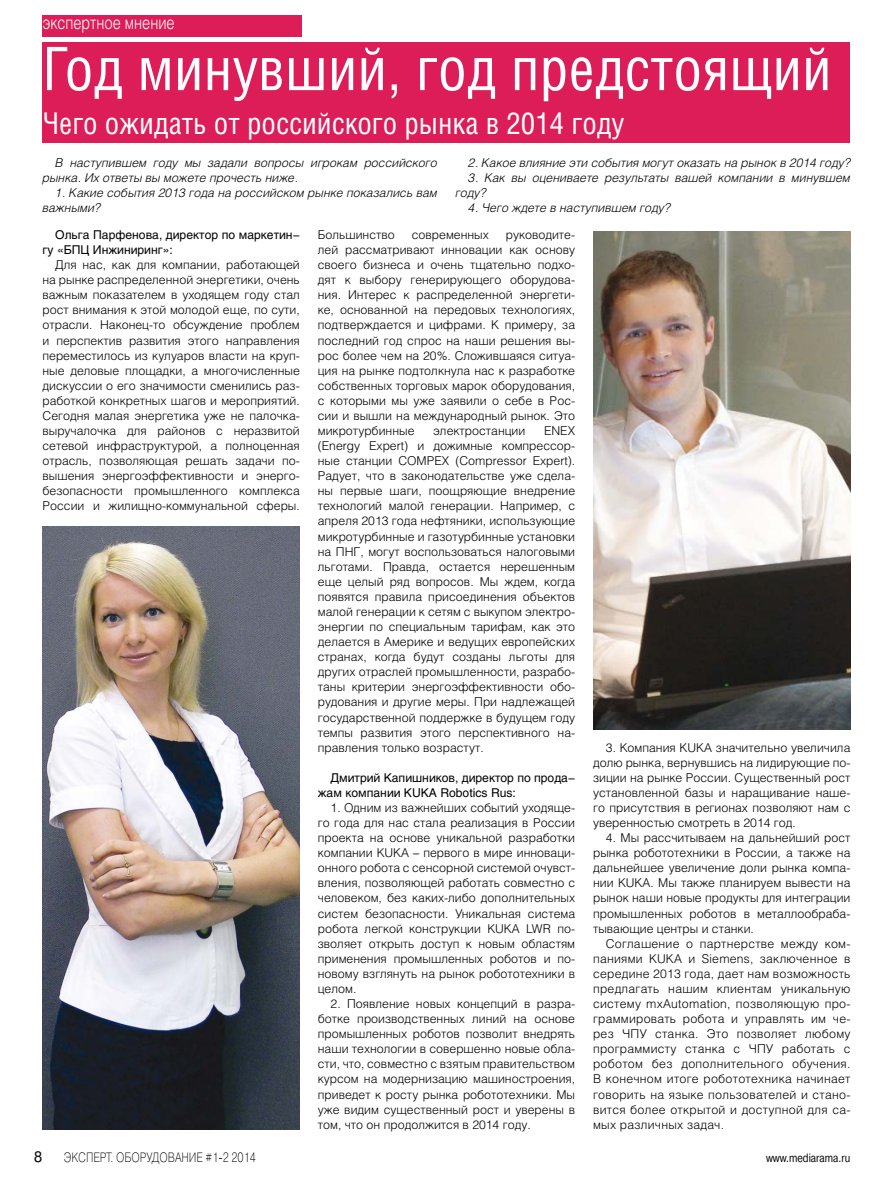
<style>
.page{position:relative;width:893px;height:1191px;background:#fff}
.page>*{position:absolute;margin:0;border:0;box-sizing:border-box;transform-origin:0 0}
.t1{font:60px "Helios Cond";color:#fff}
.t2{font:30px "Helios Cond";color:#fff}
.t3{font:300 18px "Helios";color:#fff;scale:.8 1}
.t4{font:15px "Pragmatica C";color:#000}
.t5{font:13.5px "Pragmatica Light C";color:#000;scale:.8 1}
.t6{font:300 12.15px/15px "Helios";color:#000;text-align:justify}
.t7{font:italic 300 12.15px/15px "Helios";color:#000}
.t8{font:12.15px/15px "Helios";color:#000}
.t9{font:12px "Pragmatica C";color:#000;scale:.8 1}
</style>
<div class="page">
<div style="left:43px;top:15px;width:259px;height:21px;background:#dd1d58"></div>
<div style="left:43px;top:43px;width:807px;height:100px;background:#dd1d58"></div>
<img style="left:43px;top:527px;width:257px;height:602px">
<img style="left:593px;top:232px;width:257px;height:497px">
<h3 class="t3" style="left:43px;top:16px;width:167px">экспертное мнение</h3>
<h1 class="t1" style="left:43px;top:45px;width:791px">Год минувший, год предстоящий</h1>
<h2 class="t2" style="left:43px;top:112px;width:583px">Чего ожидать от российского рынка в 2014 году</h2>
<p class="t7" style="left:43px;top:156px;width:396px;text-indent:13px">В наступившем году мы задали вопросы игрокам российского рынка. Их ответы вы можете прочесть ниже.</p>
<p class="t7" style="left:43px;top:186px;width:396px;text-indent:13px">1. Какие события 2013 года на российском рынке показались вам важными?</p>
<p class="t7" style="left:468px;top:156px;width:384px">2. Какое влияние эти события могут оказать на рынок в 2014 году?</p>
<p class="t7" style="left:455px;top:171px;width:396px;text-indent:13px">3. Как вы оцениваете результаты вашей компании в минувшем году?</p>
<p class="t7" style="left:468px;top:201px;width:204px">4. Чего ждете в наступившем году?</p>
<p class="t8" style="left:43px;top:228px;width:259px;text-indent:13px">Ольга Парфенова, директор по маркетин− гу «БПЦ Инжиниринг»:</p>
<p class="t6" style="left:43px;top:258px;width:259px;text-indent:13px">Для нас, как для компании, работающей на рынке распределенной энергетики, очень важным показателем в уходящем году стал рост внимания к этой молодой еще, по сути, отрасли. Наконец-то обсуждение проблем и перспектив развития этого направления переместилось из кулуаров власти на круп&shy;ные деловые площадки, а многочисленные дискуссии о его значимости сменились раз&shy;работкой конкретных шагов и мероприятий.<br>Сегодня малая энергетика уже не палочка&shy;выручалочка для районов с неразвитой сетевой инфраструктурой, а полноценная отрасль, позволяющая решать задачи по&shy;вышения энергоэффективности и энерго&shy;безопасности промышленного комплекса России и жилищно-коммунальной сферы.</p>
<p class="t6" style="left:318px;top:228px;width:78px">Большинство</p>
<p class="t6" style="left:412px;top:228px;width:79px">современных</p>
<p class="t6" style="left:318px;top:228px;width:259px;text-indent:188px">руководите&shy;лей рассматривают инновации как основу своего бизнеса и очень тщательно подхо&shy;дят к выбору генерирующего оборудова&shy;ния. Интерес к распределенной энергети&shy;ке, основанной на передовых технологиях, подтверждается и цифрами. К примеру, за последний год спрос на наши решения вы&shy;рос более чем на 20%. Сложившаяся ситуа&shy;ция на рынке подтолкнула нас к разработке собственных торговых марок оборудования, с которыми мы уже заявили о себе в Рос&shy;сии и вышли на международный рынок. Это микротурбинные</p>
<p class="t6" style="left:318px;top:424px;width:259px;text-indent:226px">ENEX (Energy Expert) и дожимные компрессор&shy;ные станции COMPEX (Compressor Expert).<br>Радует, что в законодательстве уже сдела&shy;ны первые шаги, поощряющие внедрение технологий малой генерации. Например, с апреля 2013 года нефтяники, использующие микротурбинные и газотурбинные установки на ПНГ, могут воспользоваться налоговыми льготами. Правда, остается нерешенным еще целый ряд вопросов. Мы ждем, когда появятся правила присоединения объектов малой генерации к сетям с выкупом электро&shy;энергии по специальным тарифам, как это делается в Америке и ведущих европейских странах, когда будут созданы льготы для других отраслей промышленности, разрабо&shy;таны критерии энергоэффективности обо&shy;рудования и другие меры. При надлежащей государственной поддержке в будущем году темпы развития этого перспективного на&shy;правления только возрастут.</p>
<p class="t8" style="left:318px;top:771px;width:259px;text-indent:13px">Дмитрий Капишников, директор по прода− жам компании KUKA Robotics Rus:</p>
<p class="t6" style="left:318px;top:801px;width:259px;text-indent:13px">1. Одним из важнейших событий уходяще&shy;го года для нас стала реализация в России проекта на основе уникальной разработки компании KUKA – первого в мире инноваци&shy;онного робота с сенсорной системой очувст&shy;вления, позволяющей работать совместно с человеком, без каких-либо дополнительных систем безопасности. Уникальная система робота легкой конструкции KUKA LWR по&shy;зволяет открыть доступ к новым областям применения промышленных роботов и по&shy;новому взглянуть на рынок робототехники в целом.</p>
<p class="t6" style="left:318px;top:997px;width:259px;text-indent:13px">2. Появление новых концепций в разра&shy;ботке производственных линий на основе промышленных роботов позволит внедрять наши технологии в совершенно новые обла&shy;сти, что, совместно с взятым правительством курсом на модернизацию машиностроения, приведет к росту рынка робототехники. Мы уже видим существенный рост и уверены в том, что он продолжится в 2014 году.</p>
<p class="t6" style="left:433px;top:424px;width:94px">электростанции</p>
<p class="t6" style="left:593px;top:740px;width:259px;text-indent:13px">3. Компания KUKA значительно увеличила долю рынка, вернувшись на лидирующие по&shy;зиции на рынке России. Существенный рост установленной базы и наращивание наше&shy;го присутствия в регионах позволяют нам с уверенностью смотреть в 2014 год.</p>
<p class="t6" style="left:593px;top:831px;width:259px;text-indent:13px">4. Мы рассчитываем на дальнейший рост рынка робототехники в России, а также на дальнейшее увеличение доли рынка компа&shy;нии KUKA. Мы также планируем вывести на рынок наши новые продукты для интеграции промышленных роботов в металлообраба&shy;тывающие центры и станки.</p>
<p class="t6" style="left:593px;top:936px;width:259px;text-indent:13px">Соглашение о партнерстве между ком&shy;паниями KUKA и Siemens, заключенное в середине 2013 года, дает нам возможность предлагать нашим клиентам уникальную систему mxAutomation, позволяющую про&shy;граммировать робота и управлять им че&shy;рез ЧПУ станка. Это позволяет любому программисту станка с ЧПУ работать с роботом без дополнительного обучения.<br>В конечном итоге робототехника начинает говорить на языке пользователей и стано&shy;вится более открытой и доступной для са&shy;мых различных задач.</p>
<p class="t4" style="left:34px;top:1151px;width:10px">8</p>
<p class="t5" style="left:64px;top:1152px;width:242px">ЭКСПЕРТ. ОБОРУДОВАНИЕ #1-2 2014</p>
<p class="t9" style="left:766px;top:1153px;width:107px">www.mediarama.ru</p>
</div>
